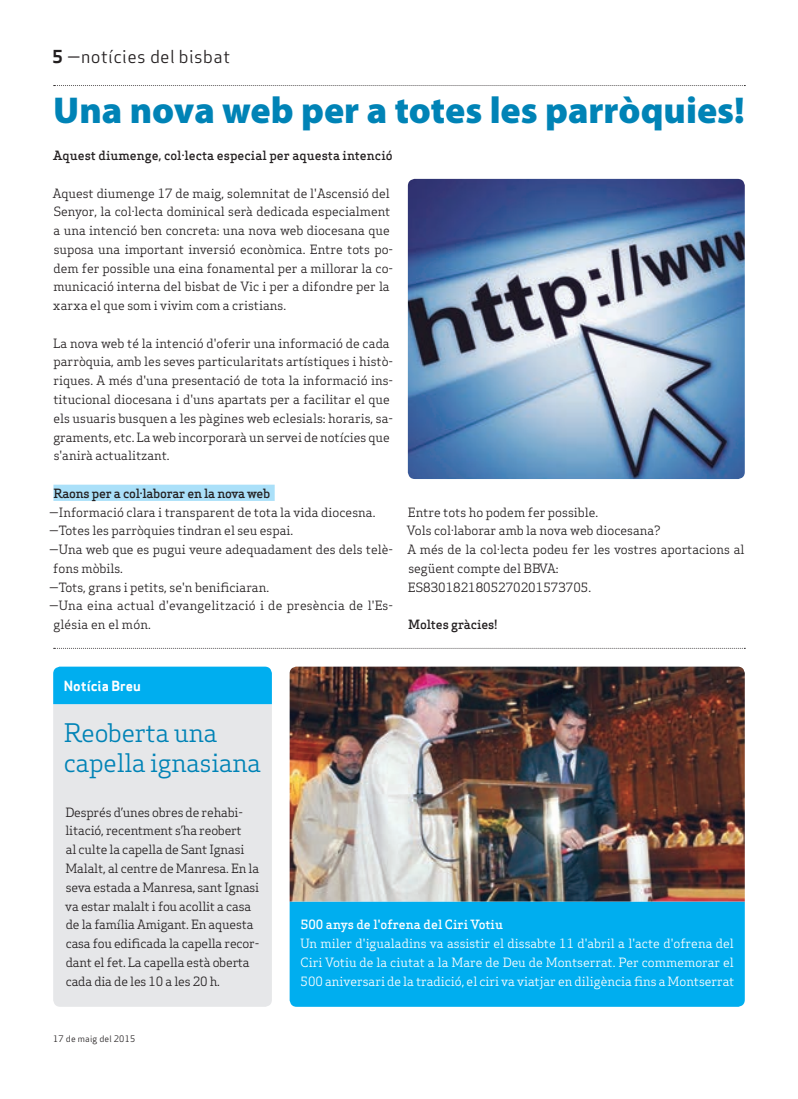
<style>
.page{position:relative;width:798px;height:1099px;background:#fff}
.page>*{position:absolute;margin:0;border:0;box-sizing:border-box;transform-origin:0 0}
.t1{font:900 37.5px "Myriad Pro";color:#0083b6}
.t2{font:25px/30px "Apex Serif";letter-spacing:-.01em;color:#0083b6}
.t3{font:17.5px "Apex Sans Book T";letter-spacing:.02em;color:#231f20}
.t4{font:13.75px "Apex Sans Bold T";color:#fff}
.t5{font:12.5px/18.8px "Apex Serif";color:#231f20}
.t6{font:12.5px/18.8px "Apex Serif";color:#fff;text-align:justify}
.t7{font:500 12.5px "Apex Serif";color:#231f20}
.t8{font:500 12.5px "Apex Serif";letter-spacing:-.02em;color:#231f20}
.t9{font:500 12.5px "Apex Serif";color:#fff}
.t10{font:8.75px "Apex Sans Book T";letter-spacing:.02em;color:#231f20}
.s1{font-family:"Apex Sans Bold T"}
</style>
<div class="page">
<div style="left:53px;top:484px;width:221px;height:17px;background:#aae0f9"></div>
<div style="left:289px;top:901px;width:455px;height:105px;background:#00aeef"></div>
<img style="left:289px;top:666px;width:455px;height:235px">
<svg style="left:54px;top:648px;width:691px;height:1px"></svg>
<img style="left:407px;top:179px;width:337px;height:300px">
<div style="left:53px;top:704px;width:219px;height:302px;background:#e6e7e9"></div>
<div style="left:53px;top:666px;width:219px;height:38px;background:#00aeef"></div>
<svg style="left:54px;top:85px;width:691px;height:1px"></svg>
<h3 class="t3" style="left:52px;top:46px;width:179px"><span class="s1">5</span> —notícies del bisbat</h3>
<h1 class="t1" style="left:53px;top:85px;width:692px">Una nova web per a totes les parròquies!</h1>
<p class="t7" style="left:53px;top:148px;width:341px">Aquest diumenge, col·lecta especial per aquesta intenció</p>
<p class="t5" style="left:53px;top:183px;width:342px">Aquest diumenge 17 de maig, solemnitat de l'Ascensió del Senyor, la col·lecta dominical serà dedicada especialment a una intenció ben concreta: una nova web diocesana que suposa una important inversió econòmica. Entre tots po&shy;dem fer possible una eina fonamental per a millorar la co&shy;municació interna del bisbat de Vic i per a difondre per la xarxa el que som i vivim com a cristians.</p>
<p class="t5" style="left:53px;top:333px;width:341px">La nova web té la intenció d'oferir una informació de cada parròquia, amb les seves particularitats artístiques i histò&shy;riques. A més d'una presentació de tota la informació ins&shy;titucional diocesana i d'uns apartats per a facilitar el que els usuaris busquen a les pàgines web eclesials: horaris, sa&shy;graments, etc. La web incorporarà un servei de notícies que s'anirà actualitzant.</p>
<p class="t8" style="left:53px;top:485px;width:218px">Raons per a col·laborar en la nova web</p>
<p class="t5" style="left:49px;top:502px;width:327px">—Informació clara i transparent de tota la vida diocesna.</p>
<p class="t5" style="left:49px;top:521px;width:245px">—Totes les parròquies tindran el seu espai.</p>
<p class="t5" style="left:49px;top:540px;width:345px">—Una web que es pugui veure adequadament des dels telè-</p>
<p class="t5" style="left:53px;top:558px;width:71px">fons mòbils.</p>
<p class="t5" style="left:49px;top:577px;width:221px">—Tots, grans i petits, se'n benificiaran.</p>
<p class="t5" style="left:49px;top:596px;width:345px">—Una eina actual d'evangelització i de presència de l'Es-</p>
<p class="t5" style="left:53px;top:615px;width:99px">glésia en el món.</p>
<p class="t5" style="left:407px;top:502px;width:339px">Entre tots ho podem fer possible.<br>Vols col·laborar amb la nova web diocesana?<br>A més de la col·lecta podeu fer les vostres aportacions al següent compte del BBVA:<br>ES8301821805270201573705.</p>
<p class="t7" style="left:408px;top:616px;width:90px">Moltes gràcies!</p>
<p class="t4" style="left:64px;top:677px;width:79px">Notícia Breu</p>
<h2 class="t2" style="left:64px;top:717px;width:199px">Reoberta una capella ignasiana</h2>
<p class="t5" style="left:65px;top:802px;width:196px">Després d’unes obres de rehabi&shy;litació, recentment s’ha reobert<br>al culte la capella de Sant Ignasi Malalt, al centre de Manresa. En la seva estada a Manresa, sant Ignasi va estar malalt i fou acollit a casa de la família Amigant. En aquesta casa fou edificada la capella recor&shy;dant el fet. La capella està oberta cada dia de les 10 a les 20 h.</p>
<p class="t10" style="left:53px;top:1032px;width:84px">17 de maig del 2015</p>
<p class="t9" style="left:301px;top:916px;width:203px">500 anys de l'ofrena del Ciri Votiu</p>
<p class="t6" style="left:300px;top:933px;width:435px">Un miler d'igualadins va assistir el dissabte 11 d'abril a l'acte d'ofrena del Ciri Votiu de la ciutat a la Mare de Deu de Montserrat. Per commemorar el 500 aniversari de la tradició, el ciri va viatjar en diligència fins a Montserrat</p>
</div>
